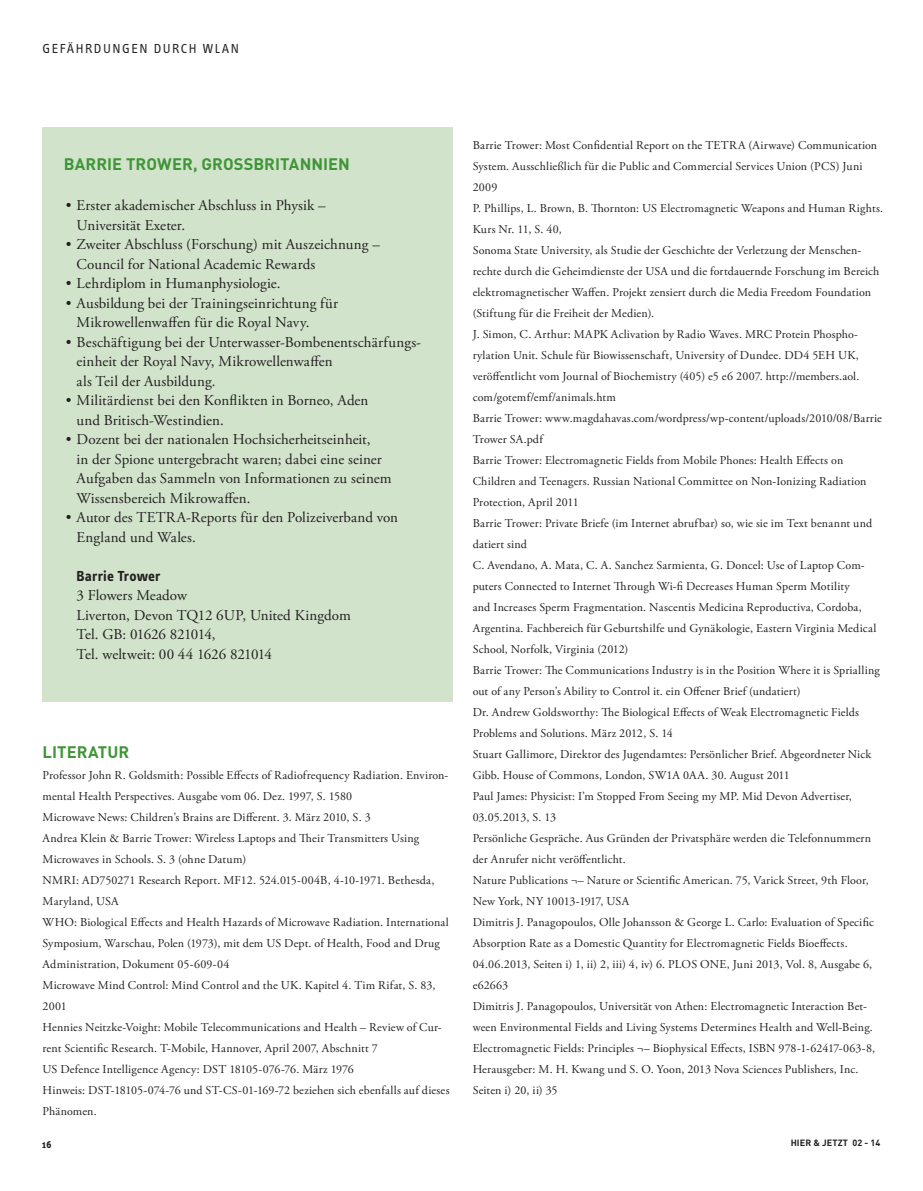
<style>
.page{position:relative;width:923px;height:1191px;background:#fff}
.page>*{position:absolute;margin:0;border:0;box-sizing:border-box;transform-origin:0 0}
.t1{font:700 16.5px "DIN";letter-spacing:.005em;color:#3f9537}
.t2{font:15px/19.5px "Adobe Garamond Pro";letter-spacing:.005em;color:#231f20}
.t3{font:700 15px "Info OT Text";letter-spacing:.005em;color:#231f20}
.t4{font:13.5px "Info OT Text";letter-spacing:.11em;color:#231f20}
.t5{font:12px/21px "Adobe Garamond Pro";letter-spacing:.015em;color:#231f20}
.t6{font:700 10.5px "Info OT Text";color:#231f20}
.t7{font:700 9px "DIN";letter-spacing:.01em;color:#231f20}
</style>
<div class="page">
<div style="left:43px;top:128px;width:410px;height:574px;background:#d2e3cc"></div>
<p class="t4" style="left:43px;top:40px;width:198px">GEFÄHRDUNGEN DURCH WLAN</p>
<h1 class="t1" style="left:64px;top:153px;width:288px">BARRIE TROWER, GROSSBRITANNIEN</h1>
<p class="t2" style="left:77px;top:196px;width:251px;text-indent:-11px">• Erster akademischer Abschluss in Physik –<br>Universität Exeter.</p>
<p class="t2" style="left:77px;top:235px;width:305px;text-indent:-11px">• Zweiter Abschluss (Forschung) mit Auszeichnung –<br>Council for National Academic Rewards</p>
<p class="t2" style="left:66px;top:274px;width:216px">• Lehrdiplom in Humanphysiologie.</p>
<p class="t2" style="left:77px;top:294px;width:263px;text-indent:-11px">• Ausbildung bei der Trainingseinrichtung für<br>Mikrowellenwaffen für die Royal Navy.</p>
<p class="t2" style="left:77px;top:333px;width:346px;text-indent:-11px">• Beschäftigung bei der Unterwasser-Bombenentschärfungs&shy;einheit der Royal Navy, Mikrowellenwaffen<br>als Teil der Ausbildung.</p>
<p class="t2" style="left:77px;top:391px;width:293px;text-indent:-11px">• Militärdienst bei den Konflikten in Borneo, Aden und Britisch-Westindien.</p>
<p class="t2" style="left:77px;top:430px;width:316px;text-indent:-11px">• Dozent bei der nationalen Hochsicherheitseinheit,<br>in der Spione untergebracht waren; dabei eine seiner Aufgaben das Sammeln von Informationen zu seinem Wissensbereich Mikrowaffen.</p>
<p class="t2" style="left:77px;top:508px;width:323px;text-indent:-11px">• Autor des TETRA-Reports für den Polizeiverband von<br>England und Wales.</p>
<p class="t3" style="left:77px;top:566px;width:86px">Barrie Trower</p>
<p class="t2" style="left:77px;top:586px;width:276px">3 Flowers Meadow<br>Liverton, Devon TQ12 6UP, United Kingdom<br>Tel. GB: 01626 821014,<br>Tel. weltweit: 00 44 1626 821014</p>
<h1 class="t1" style="left:43px;top:741px;width:88px">LITERATUR</h1>
<p class="t5" style="left:43px;top:765px;width:408px">Professor John R. Goldsmith: Possible Effects of Radiofrequency Radiation. Environ&shy;mental Health Perspectives. Ausgabe vom 06. Dez. 1997, S. 1580<br>Microwave News: Children’s Brains are Different. 3. März 2010, S. 3<br>Andrea Klein &amp; Barrie Trower: Wireless Laptops and Their Transmitters Using Microwaves in Schools. S. 3 (ohne Datum)<br>NMRI: AD750271 Research Report. MF12. 524.015-004B, 4-10-1971. Bethesda, Maryland, USA<br>WHO: Biological Effects and Health Hazards of Microwave Radiation. International Symposium, Warschau, Polen (1973), mit dem US Dept. of Health, Food and Drug Administration, Dokument 05-609-04<br>Microwave Mind Control: Mind Control and the UK. Kapitel 4. Tim Rifat, S. 83, 2001<br>Hennies Neitzke-Voight: Mobile Telecommunications and Health – Review of Cur&shy;rent Scientific Research. T-Mobile, Hannover, April 2007, Abschnitt 7<br>US Defence Intelligence Agency: DST 18105-076-76. März 1976<br>Hinweis: DST-18105-074-76 und ST-CS-01-169-72 beziehen sich ebenfalls auf dieses Phänomen.</p>
<p class="t5" style="left:473px;top:135px;width:412px">Barrie Trower: Most Confidential Report on the TETRA (Airwave) Communication System. Ausschließlich für die Public and Commercial Services Union (PCS) Juni 2009<br>P. Phillips, L. Brown, B. Thornton: US Electromagnetic Weapons and Human Rights.<br>Kurs Nr. 11, S. 40,<br>Sonoma State University, als Studie der Geschichte der Verletzung der Menschen&shy;rechte durch die Geheimdienste der USA und die fortdauernde Forschung im Bereich elektromagnetischer Waffen. Projekt zensiert durch die Media Freedom Foundation (Stiftung für die Freiheit der Medien).<br>J. Simon, C. Arthur: MAPK Aclivation by Radio Waves. MRC Protein Phospho&shy;rylation Unit. Schule für Biowissenschaft, University of Dundee. DD4 5EH UK, veröffentlicht vom Journal of Biochemistry (405) e5 e6 2007. http://members.aol. com/gotemf/emf/animals.htm<br>Barrie Trower: www.magdahavas.com/wordpress/wp-content/uploads/2010/08/Barrie Trower SA.pdf<br>Barrie Trower: Electromagnetic Fields from Mobile Phones: Health Effects on Children and Teenagers. Russian National Committee on Non-Ionizing Radiation Protection, April 2011<br>Barrie Trower: Private Briefe (im Internet abrufbar) so, wie sie im Text benannt und datiert sind<br>C. Avendano, A. Mata, C. A. Sanchez Sarmienta, G. Doncel: Use of Laptop Com&shy;puters Connected to Internet Through Wi-fi Decreases Human Sperm Motility<br>and Increases Sperm Fragmentation. Nascentis Medicina Reproductiva, Cordoba, Argentina. Fachbereich für Geburtshilfe und Gynäkologie, Eastern Virginia Medical School, Norfolk, Virginia (2012)<br>Barrie Trower: The Communications Industry is in the Position Where it is Sprialling out of any Person’s Ability to Control it. ein Offener Brief (undatiert)<br>Dr. Andrew Goldsworthy: The Biological Effects of Weak Electromagnetic Fields Problems and Solutions. März 2012, S. 14<br>Stuart Gallimore, Direktor des Jugendamtes: Persönlicher Brief. Abgeordneter Nick Gibb. House of Commons, London, SW1A 0AA. 30. August 2011<br>Paul James: Physicist: I’m Stopped From Seeing my MP. Mid Devon Advertiser, 03.05.2013, S. 13<br>Persönliche Gespräche. Aus Gründen der Privatsphäre werden die Telefonnummern der Anrufer nicht veröffentlicht.<br>Nature Publications ¬– Nature or Scientific American. 75, Varick Street, 9th Floor, New York, NY 10013-1917, USA<br>Dimitris J. Panagopoulos, Olle Johansson &amp; George L. Carlo: Evaluation of Specific Absorption Rate as a Domestic Quantity for Electromagnetic Fields Bioeffects.<br>04.06.2013, Seiten i) 1, ii) 2, iii) 4, iv) 6. PLOS ONE, Juni 2013, Vol. 8, Ausgabe 6, e62663<br>Dimitris J. Panagopoulos, Universität von Athen: Electromagnetic Interaction Bet&shy;ween Environmental Fields and Living Systems Determines Health and Well-Being.<br>Electromagnetic Fields: Principles ¬– Biophysical Effects, ISBN 978-1-62417-063-8, Herausgeber: M. H. Kwang und S. O. Yoon, 2013 Nova Sciences Publishers, Inc.<br>Seiten i) 20, ii) 35</p>
<p class="t6" style="left:42px;top:1138px;width:11px">16</p>
<p class="t7" style="left:790px;top:1137px;width:91px">HIER &amp; JETZT 02 - 14</p>
</div>
